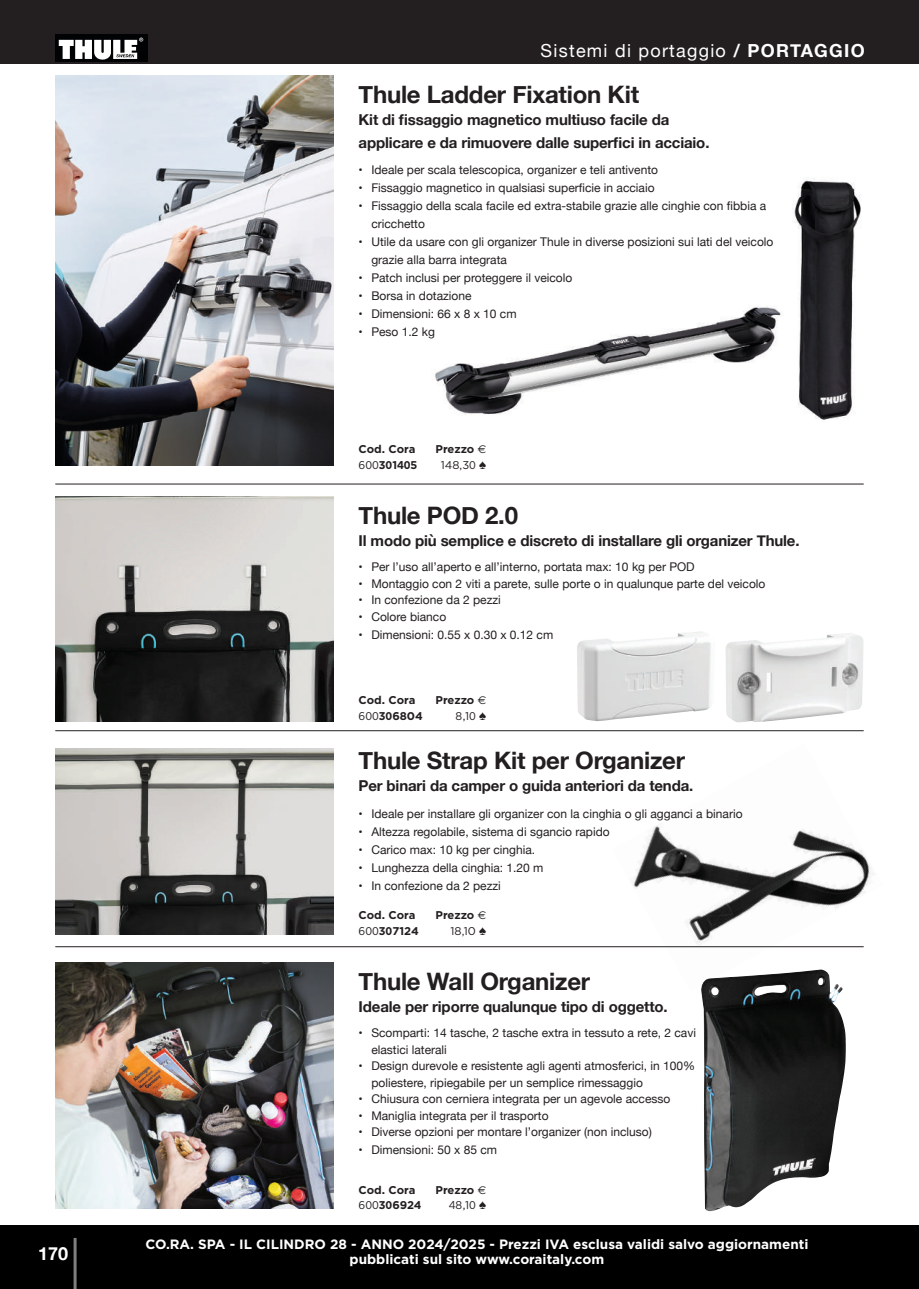
<style>
.page{position:relative;width:919px;height:1289px;background:#fff}
.page>*{position:absolute;margin:0;border:0;box-sizing:border-box;transform-origin:0 0}
.t1{font:700 24px "Helvetica Neue";letter-spacing:-.01em;color:#231f20}
.t2{font:18px "Helvetica Neue";letter-spacing:.07em;color:#fff}
.t3{font:700 18px "Helvetica Neue";color:#fff}
.t4{font:700 15px/22.5px "Helvetica Neue";letter-spacing:-.01em;color:#231f20}
.t5{font:700 13.5px/15px "Gotham";color:#fff;text-align:center}
.t6{font:12px/18px "Helvetica Neue";color:#231f20}
.t7{font:700 11.25px "Gotham";color:#231f20}
.t8{font:11.25px "Gotham";color:#231f20}
.s1{font-weight:700}
.s2{font-family:"Euro Sans Std";font-weight:400}
.s3{font-weight:400}
</style>
<div class="page">
<div style="left:906px;top:1225px;width:12px;height:63px;background:#000"></div>
<div style="left:0;top:1225px;width:906px;height:63px;background:#000"></div>
<hr style="left:74px;top:1237px;width:3px;height:51px;background:#fff">
<div style="left:906px;top:0;width:12px;height:64px;background:#231f20"></div>
<div style="left:0;top:0;width:906px;height:64px;background:#231f20"></div>
<div style="left:55px;top:34px;width:92px;height:28px;background:#010203"></div>
<svg style="left:59px;top:38px;width:84px;height:22px"></svg>
<img style="left:612px;top:824px;width:262px;height:124px">
<img style="left:435px;top:306px;width:346px;height:109px">
<img style="left:55px;top:76px;width:279px;height:390px">
<img style="left:55px;top:497px;width:279px;height:224px">
<img style="left:55px;top:749px;width:279px;height:185px">
<img style="left:55px;top:962px;width:279px;height:246px">
<img style="left:792px;top:178px;width:69px;height:242px">
<hr style="left:55px;top:484px;width:808px;height:1px;background:#231f20">
<hr style="left:55px;top:730px;width:808px;height:1px;background:#231f20">
<hr style="left:55px;top:946px;width:808px;height:1px;background:#231f20">
<img style="left:577px;top:632px;width:134px;height:89px">
<img style="left:725px;top:633px;width:138px;height:89px">
<img style="left:701px;top:969px;width:144px;height:242px">
<h2 class="t3" style="left:38px;top:1239px;width:32px">170</h2>
<h2 class="t2" style="left:540px;top:37px;width:325px">Sistemi di portaggio <span class="s1">/ PORTAGGIO</span></h2>
<h1 class="t1" style="left:358px;top:75px;width:282px">Thule Ladder Fixation Kit</h1>
<p class="t4" style="left:358px;top:109px;width:352px">Kit di fissaggio magnetico multiuso facile da applicare e da rimuovere dalle superfici in acciaio.</p>
<p class="t6" style="left:358px;top:161px;width:301px">• Ideale per scala telescopica, organizer e teli antivento</p>
<p class="t6" style="left:358px;top:179px;width:297px">• Fissaggio magnetico in qualsiasi superficie in acciaio</p>
<p class="t6" style="left:371px;top:197px;width:396px;text-indent:-13px">• Fissaggio della scala facile ed extra-stabile grazie alle cinghie con fibbia a cricchetto</p>
<p class="t6" style="left:371px;top:233px;width:403px;text-indent:-13px">• Utile da usare con gli organizer Thule in diverse posizioni sui lati del veicolo grazie alla barra integrata</p>
<p class="t6" style="left:358px;top:269px;width:215px">• Patch inclusi per proteggere il veicolo</p>
<p class="t6" style="left:358px;top:287px;width:114px">• Borsa in dotazione</p>
<p class="t6" style="left:358px;top:305px;width:159px">• Dimensioni: 66 x 8 x 10 cm</p>
<p class="t6" style="left:358px;top:323px;width:78px">• Peso 1.2 kg</p>
<p class="t7" style="left:358px;top:441px;width:58px">Cod. Cora</p>
<p class="t7" style="left:435px;top:441px;width:52px">Prezzo <span class="s2">€</span></p>
<p class="t7" style="left:358px;top:457px;width:60px"><span class="s3">600</span>301405</p>
<p class="t8" style="left:441px;top:457px;width:47px">148,30 ♠</p>
<h1 class="t1" style="left:358px;top:496px;width:161px">Thule POD 2.0</h1>
<p class="t4" style="left:358px;top:530px;width:442px">Il modo più semplice e discreto di installare gli organizer Thule.</p>
<p class="t6" style="left:358px;top:558px;width:337px">• Per l’uso all’aperto e all’interno, portata max: 10 kg per POD</p>
<p class="t6" style="left:358px;top:575px;width:408px">• Montaggio con 2 viti a parete, sulle porte o in qualunque parte del veicolo</p>
<p class="t6" style="left:358px;top:591px;width:144px">• In confezione da 2 pezzi</p>
<p class="t6" style="left:358px;top:608px;width:89px">• Colore bianco</p>
<p class="t6" style="left:358px;top:626px;width:196px">• Dimensioni: 0.55 x 0.30 x 0.12 cm</p>
<p class="t7" style="left:358px;top:692px;width:58px">Cod. Cora</p>
<p class="t7" style="left:435px;top:692px;width:52px">Prezzo <span class="s2">€</span></p>
<p class="t7" style="left:358px;top:708px;width:66px"><span class="s3">600</span>306804</p>
<p class="t8" style="left:455px;top:708px;width:32px">8,10 ♠</p>
<h1 class="t1" style="left:358px;top:741px;width:328px">Thule Strap Kit per Organizer</h1>
<p class="t4" style="left:358px;top:775px;width:336px">Per binari da camper o guida anteriori da tenda.</p>
<p class="t6" style="left:358px;top:805px;width:385px">• Ideale per installare gli organizer con la cinghia o gli agganci a binario</p>
<p class="t6" style="left:358px;top:823px;width:252px">• Altezza regolabile, sistema di sgancio rapido</p>
<p class="t6" style="left:358px;top:841px;width:178px">• Carico max: 10 kg per cinghia.</p>
<p class="t6" style="left:358px;top:859px;width:186px">• Lunghezza della cinghia: 1.20 m</p>
<p class="t6" style="left:358px;top:877px;width:144px">• In confezione da 2 pezzi</p>
<p class="t7" style="left:358px;top:907px;width:58px">Cod. Cora</p>
<p class="t7" style="left:435px;top:907px;width:52px">Prezzo <span class="s2">€</span></p>
<p class="t7" style="left:358px;top:923px;width:62px"><span class="s3">600</span>307124</p>
<p class="t8" style="left:450px;top:923px;width:37px">18,10 ♠</p>
<h1 class="t1" style="left:358px;top:962px;width:233px">Thule Wall Organizer</h1>
<p class="t4" style="left:358px;top:995px;width:310px">Ideale per riporre qualunque tipo di oggetto.</p>
<p class="t6" style="left:371px;top:1025px;width:326px;line-height:16.5px;text-indent:-13px">• Scomparti: 14 tasche, 2 tasche extra in tessuto a rete, 2 cavi elastici laterali</p>
<p class="t6" style="left:371px;top:1058px;width:325px;line-height:16.5px;text-indent:-13px">• Design durevole e resistente agli agenti atmosferici, in 100% poliestere, ripiegabile per un semplice rimessaggio</p>
<p class="t6" style="left:358px;top:1090px;width:313px">• Chiusura con cerniera integrata per un agevole accesso</p>
<p class="t6" style="left:358px;top:1106px;width:191px">• Maniglia integrata per il trasporto</p>
<p class="t6" style="left:358px;top:1123px;width:295px">• Diverse opzioni per montare l’organizer (non incluso)</p>
<p class="t6" style="left:358px;top:1141px;width:140px">• Dimensioni: 50 x 85 cm</p>
<p class="t7" style="left:358px;top:1181px;width:58px">Cod. Cora</p>
<p class="t7" style="left:435px;top:1181px;width:52px">Prezzo <span class="s2">€</span></p>
<p class="t7" style="left:358px;top:1197px;width:65px"><span class="s3">600</span>306924</p>
<p class="t8" style="left:449px;top:1198px;width:39px">48,10 ♠</p>
<p class="t5" style="left:145px;top:1236px;width:664px">CO.RA. SPA - IL CILINDRO 28 - ANNO 2024/2025 - Prezzi IVA esclusa validi salvo aggiornamenti pubblicati sul sito www.coraitaly.com</p>
</div>
